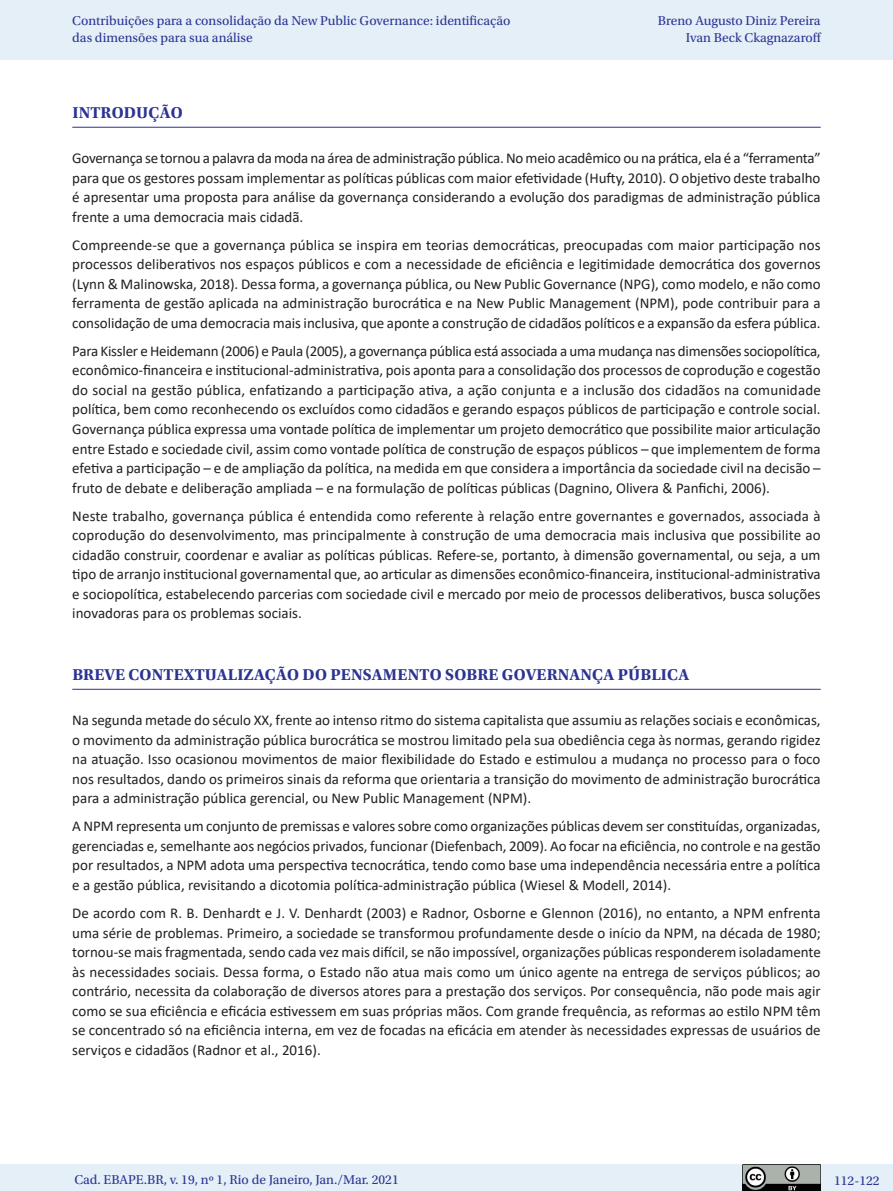
<style>
.page{position:relative;width:893px;height:1191px;background:#fff}
.page>*{position:absolute;margin:0;border:0;box-sizing:border-box;transform-origin:0 0}
._07_1_sub_1{font:700 16.5px "Utopia Std";letter-spacing:.01em;color:#2b3393}
._06_0_texto{font:15px/19.5px "Calibri";color:#231f20;text-align:justify}
.t1{font:13.5px/16.5px "Utopia Std";color:#2b3393}
</style>
<div class="page">
<div style="left:0;top:0;width:893px;height:60px;background:#e4eff8"></div>
<div style="left:0;top:1164px;width:893px;height:27px;background:#e4eff8"></div>
<img style="left:743px;top:1164px;width:78px;height:27px">
<hr style="left:72px;top:127px;width:749px;height:1px;background:#2b3393">
<hr style="left:72px;top:689px;width:749px;height:1px;background:#2b3393">
<p class="t1" style="left:72px;top:13px;width:440px">Contribuições para a consolidação da New Public Governance: identificação das dimensões para sua análise</p>
<p class="t1" style="left:658px;top:13px;width:165px;text-align:right">Breno Augusto Diniz Pereira<br>Ivan Beck Ckagnazaroff</p>
<p class="_07_1_sub_1" style="left:72px;top:103px;width:112px">INTRODUÇÃO</p>
<p class="_06_0_texto" style="left:72px;top:148px;width:750px">Governança se tornou a palavra da moda na área de administração pública. No meio acadêmico ou na prática, ela é a “ferramenta” para que os gestores possam implementar as políticas públicas com maior efetividade (Hufty, 2010). O objetivo deste trabalho é apresentar uma proposta para análise da governança considerando a evolução dos paradigmas de administração pública frente a uma democracia mais cidadã.</p>
<p class="_06_0_texto" style="left:72px;top:235px;width:750px">Compreende-se que a governança pública se inspira em teorias democráticas, preocupadas com maior participação nos processos deliberativos nos espaços públicos e com a necessidade de eficiência e legitimidade democrática dos governos (Lynn &amp; Malinowska, 2018). Dessa forma, a governança pública, ou New Public Governance (NPG), como modelo, e não como ferramenta de gestão aplicada na administração burocrática e na New Public Management (NPM), pode contribuir para a consolidação de uma democracia mais inclusiva, que aponte a construção de cidadãos políticos e a expansão da esfera pública.</p>
<p class="_06_0_texto" style="left:72px;top:341px;width:750px">Para Kissler e Heidemann (2006) e Paula (2005), a governança pública está associada a uma mudança nas dimensões sociopolítica, econômico-financeira e institucional-administrativa, pois aponta para a consolidação dos processos de coprodução e cogestão do social na gestão pública, enfatizando a participação ativa, a ação conjunta e a inclusão dos cidadãos na comunidade política, bem como reconhecendo os excluídos como cidadãos e gerando espaços públicos de participação e controle social.<br>Governança pública expressa uma vontade política de implementar um projeto democrático que possibilite maior articulação entre Estado e sociedade civil, assim como vontade política de construção de espaços públicos – que implementem de forma efetiva a participação – e de ampliação da política, na medida em que considera a importância da sociedade civil na decisão – fruto de debate e deliberação ampliada – e na formulação de políticas públicas (Dagnino, Olivera &amp; Panfichi, 2006).</p>
<p class="_06_0_texto" style="left:72px;top:505px;width:750px">Neste trabalho, governança pública é entendida como referente à relação entre governantes e governados, associada à coprodução do desenvolvimento, mas principalmente à construção de uma democracia mais inclusiva que possibilite ao cidadão construir, coordenar e avaliar as políticas públicas. Refere-se, portanto, à dimensão governamental, ou seja, a um tipo de arranjo institucional governamental que, ao articular as dimensões econômico-financeira, institucional-administrativa e sociopolítica, estabelecendo parcerias com sociedade civil e mercado por meio de processos deliberativos, busca soluções inovadoras para os problemas sociais.</p>
<p class="_07_1_sub_1" style="left:72px;top:665px;width:618px">BREVE CONTEXTUALIZAÇÃO DO PENSAMENTO SOBRE GOVERNANÇA PÚBLICA</p>
<p class="_06_0_texto" style="left:72px;top:710px;width:750px">Na segunda metade do século XX, frente ao intenso ritmo do sistema capitalista que assumiu as relações sociais e econômicas, o movimento da administração pública burocrática se mostrou limitado pela sua obediência cega às normas, gerando rigidez na atuação. Isso ocasionou movimentos de maior flexibilidade do Estado e estimulou a mudança no processo para o foco nos resultados, dando os primeiros sinais da reforma que orientaria a transição do movimento de administração burocrática para a administração pública gerencial, ou New Public Management (NPM).</p>
<p class="_06_0_texto" style="left:72px;top:816px;width:750px">A NPM representa um conjunto de premissas e valores sobre como organizações públicas devem ser constituídas, organizadas, gerenciadas e, semelhante aos negócios privados, funcionar (Diefenbach, 2009). Ao focar na eficiência, no controle e na gestão por resultados, a NPM adota uma perspectiva tecnocrática, tendo como base uma independência necessária entre a política e a gestão pública, revisitando a dicotomia política-administração pública (Wiesel &amp; Modell, 2014).</p>
<p class="_06_0_texto" style="left:72px;top:903px;width:750px">De acordo com R. B. Denhardt e J. V. Denhardt (2003) e Radnor, Osborne e Glennon (2016), no entanto, a NPM enfrenta uma série de problemas. Primeiro, a sociedade se transformou profundamente desde o início da NPM, na década de 1980; tornou-se mais fragmentada, sendo cada vez mais difícil, se não impossível, organizações públicas responderem isoladamente às necessidades sociais. Dessa forma, o Estado não atua mais como um único agente na entrega de serviços públicos; ao contrário, necessita da colaboração de diversos atores para a prestação dos serviços. Por consequência, não pode mais agir como se sua eficiência e eficácia estivessem em suas próprias mãos. Com grande frequência, as reformas ao estilo NPM têm se concentrado só na eficiência interna, em vez de focadas na eficácia em atender às necessidades expressas de usuários de serviços e cidadãos (Radnor et al., 2016).</p>
<p class="t1" style="left:74px;top:1171px;width:326px">Cad. EBAPE.BR, v. 19, nº 1, Rio de Janeiro, Jan./Mar. 2021</p>
<p class="t1" style="left:834px;top:1172px;width:47px">112-122</p>
</div>
